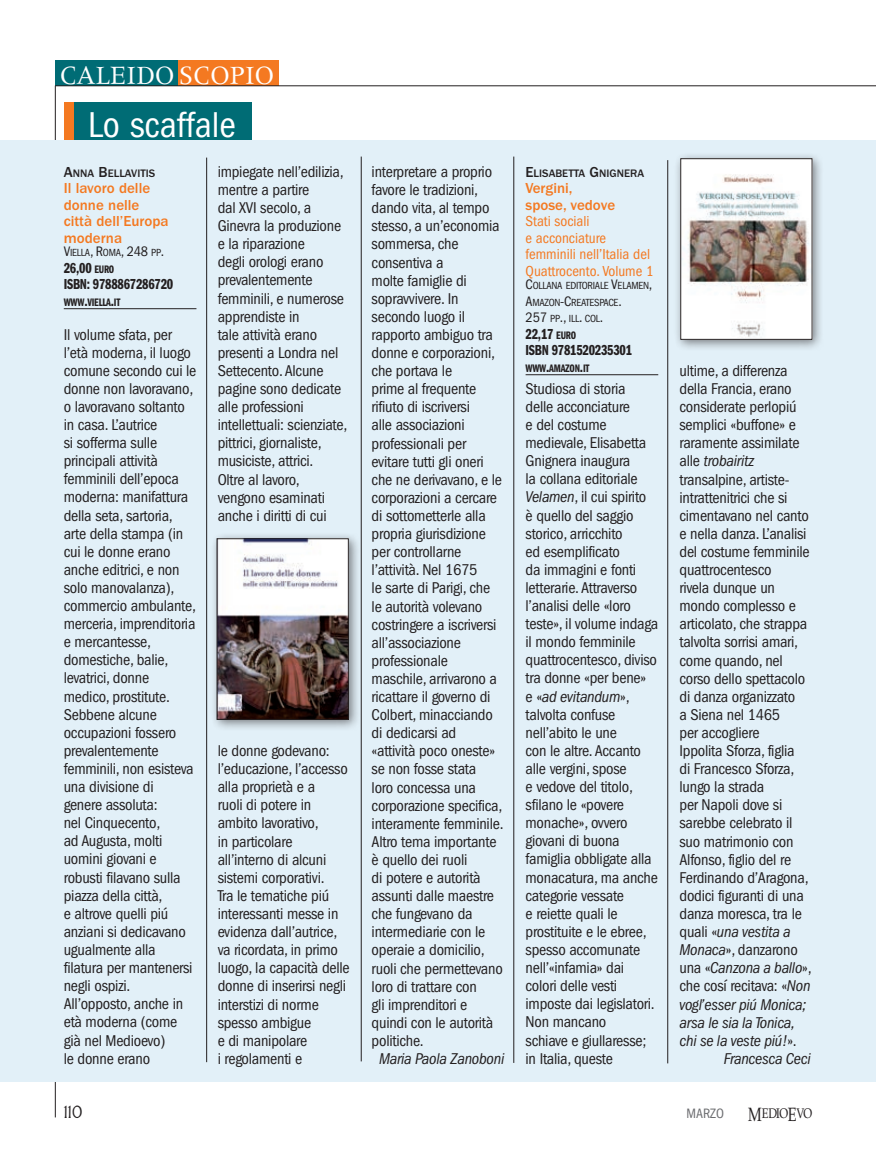
<style>
.page{position:relative;width:876px;height:1157px;background:#fff}
.page>*{position:absolute;margin:0;border:0;box-sizing:border-box;transform-origin:0 0}
.t1{font:condensed 37.2px "ITC Franklin Gothic Std";color:#fff}
.t2{font:27px "Latin 725 BT";color:#fff}
.t3{font:300 16.5px "Albertus MT Std";color:#231f20}
.t4{font:condensed 16.2px/18.1px "ITC Franklin Gothic Std";letter-spacing:-.015em;color:#231f20}
.t5{font:italic condensed 16.2px "ITC Franklin Gothic Std";letter-spacing:-.015em;color:#231f20}
.t6{font:condensed 15px/16.5px "ITC Franklin Gothic Std";color:#f47921}
.t7{font:500 15px/16.5px "ITC Franklin Gothic Std";color:#f47921}
.t8{font:15px/16.5px "ITC Franklin Gothic Std Dm Cp";letter-spacing:-.015em;color:#231f20}
.t9{font:condensed 14.1px "ITC Franklin Gothic Std";color:#6c6d70}
.t10{font:13.8px "Palatino LT Std";letter-spacing:-.055em;color:#231f20;scale:.8 1}
.t11{font:500 11.25px "ITC Franklin Gothic Std";color:#231f20}
.t12{font:11.25px "ITC Franklin Gothic Std Dm Cp";letter-spacing:-.02em;color:#231f20}
.t13{font:condensed 10.65px/16.5px "ITC Franklin Gothic Std";letter-spacing:-.02em;color:#231f20}
.s1{font-size:15px}
.s2{font-size:14.25px}
.s3{font-size:11.25px}
.s4{font-style:italic}
.s5{font-style:normal}
.s6{font-size:19.2px}
</style>
<div class="page">
<div style="left:55px;top:60px;width:190px;height:26px;background:#006c75"></div>
<div style="left:178px;top:60px;width:101px;height:26px;background:#f47921"></div>
<hr style="left:55px;top:86px;width:821px;height:1px;background:#231f20">
<div style="left:64px;top:102px;width:10px;height:39px;background:#f47921"></div>
<hr style="left:55px;top:86px;width:1px;height:1031px;background:#231f20">
<div style="left:74px;top:102px;width:178px;height:54px;background:#006c75"></div>
<div style="left:0;top:140px;width:876px;height:941px;background:#e2f0f8"></div>
<hr style="left:64px;top:308px;width:132px;height:1px;background:#231f20">
<hr style="left:526px;top:374px;width:132px;height:1px;background:#231f20">
<div style="left:210px;top:531px;width:150px;height:200px;background:#231f20;opacity:.55"></div>
<img style="left:219px;top:540px;width:127px;height:177px">
<div style="left:217px;top:538px;width:131px;height:181px;border:1px solid #231f20"></div>
<div style="left:674px;top:152px;width:150px;height:199px;background:#231f20;opacity:.55"></div>
<img style="left:683px;top:160px;width:127px;height:177px">
<hr style="left:206px;top:158px;width:1px;height:904px;background:#231f20">
<hr style="left:513px;top:157px;width:1px;height:906px;background:#231f20">
<hr style="left:361px;top:157px;width:1px;height:904px;background:#231f20">
<hr style="left:667px;top:160px;width:1px;height:903px;background:#231f20">
<h2 class="t2" style="left:60px;top:60px;width:215px">CALEIDO SCOPIO</h2>
<h1 class="t1" style="left:88px;top:104px;width:149px">Lo scaffale</h1>
<p class="t11" style="left:64px;top:167px;width:93px"><span class="s1">A</span>NNA <span class="s1">B</span>ELLAVITIS</p>
<p class="t7" style="left:64px;top:180px;width:106px">Il lavoro delle donne nelle città dell’Europa moderna</p>
<p class="t13" style="left:64px;top:244px;width:102px"><span class="s2">V</span>IELLA<span class="s2">, R</span>OMA<span class="s2">, 248</span> PP<span class="s2">.</span></p>
<p class="t8" style="left:64px;top:260px;width:111px">26,00 <span class="s3">EURO<br></span>ISBN: 9788867286720</p>
<p class="t12" style="left:64px;top:296px;width:58px">WWW<span class="s1">.</span>VIELLA<span class="s1">.</span>IT</p>
<p class="t4" style="left:64px;top:325px;width:134px">Il volume sfata, per l’età moderna, il luogo comune secondo cui le donne non lavoravano, o lavoravano soltanto in casa. L’autrice<br>si sofferma sulle principali attività femminili dell’epoca moderna: manifattura della seta, sartoria, arte della stampa (in cui le donne erano anche editrici, e non solo manovalanza), commercio ambulante, merceria, imprenditoria e mercantesse, domestiche, balie, levatrici, donne medico, prostitute.<br>Sebbene alcune occupazioni fossero prevalentemente femminili, non esisteva una divisione di<br>genere assoluta:<br>nel Cinquecento,<br>ad Augusta, molti uomini giovani e robusti filavano sulla piazza della città,<br>e altrove quelli piú anziani si dedicavano ugualmente alla filatura per mantenersi negli ospizi.<br>All’opposto, anche in età moderna (come già nel Medioevo)<br>le donne erano</p>
<p class="t3" style="left:64px;top:1102px;width:20px">110</p>
<p class="t4" style="left:218px;top:162px;width:131px">impiegate nell’edilizia, mentre a partire<br>dal XVI secolo, a<br>Ginevra la produzione e la riparazione<br>degli orologi erano prevalentemente femminili, e numerose apprendiste in<br>tale attività erano presenti a Londra nel<br>Settecento. Alcune pagine sono dedicate alle professioni intellettuali: scienziate, pittrici, giornaliste, musiciste, attrici.<br>Oltre al lavoro, vengono esaminati anche i diritti di cui</p>
<p class="t4" style="left:218px;top:741px;width:133px">le donne godevano: l’educazione, l’accesso alla proprietà e a<br>ruoli di potere in ambito lavorativo,<br>in particolare all’interno di alcuni sistemi corporativi.<br>Tra le tematiche piú interessanti messe in evidenza dall’autrice, va ricordata, in primo luogo, la capacità delle donne di inserirsi negli interstizi di norme spesso ambigue<br>e di manipolare<br>i regolamenti e</p>
<p class="t4" style="left:372px;top:163px;width:133px">interpretare a proprio favore le tradizioni, dando vita, al tempo stesso, a un’economia sommersa, che consentiva a<br>molte famiglie di sopravvivere. In secondo luogo il rapporto ambiguo tra donne e corporazioni, che portava le<br>prime al frequente rifiuto di iscriversi<br>alle associazioni professionali per evitare tutti gli oneri che ne derivavano, e le corporazioni a cercare di sottometterle alla propria giurisdizione per controllarne l’attività. Nel 1675<br>le sarte di Parigi, che le autorità volevano costringere a iscriversi all’associazione professionale maschile, arrivarono a ricattare il governo di<br>Colbert, minacciando di dedicarsi ad «attività poco oneste» se non fosse stata<br>loro concessa una corporazione specifica, interamente femminile.<br>Altro tema importante è quello dei ruoli<br>di potere e autorità assunti dalle maestre che fungevano da intermediarie con le operaie a domicilio, ruoli che permettevano loro di trattare con<br>gli imprenditori e quindi con le autorità politiche.</p>
<p class="t5" style="left:379px;top:1049px;width:127px">Maria Paola Zanoboni</p>
<p class="t11" style="left:526px;top:167px;width:120px"><span class="s1">E</span>LISABETTA <span class="s1">G</span>NIGNERA</p>
<p class="t7" style="left:526px;top:180px;width:91px">Vergini, spose, vedove</p>
<p class="t6" style="left:526px;top:213px;width:130px">Stati sociali<br>e acconciature femminili nell’Italia del<br>Quattrocento. Volume 1</p>
<p class="t13" style="left:526px;top:277px;width:128px"><span class="s2">C</span>OLLANA EDITORIALE <span class="s2">V</span>ELAMEN<span class="s2">,<br>A</span>MAZON<span class="s2">-C</span>REATESPACE<span class="s2">.<br>257</span> PP<span class="s2">.,</span> ILL<span class="s2">.</span> COL<span class="s2">.</span></p>
<p class="t8" style="left:526px;top:326px;width:108px">22,17 <span class="s3">EURO<br></span>ISBN 9781520235301</p>
<p class="t12" style="left:526px;top:362px;width:65px">WWW<span class="s1">.</span>AMAZON<span class="s1">.</span>IT</p>
<p class="t4" style="left:526px;top:379px;width:134px">Studiosa di storia<br>delle acconciature<br>e del costume medievale, Elisabetta<br>Gnignera inaugura<br>la collana editoriale<br><span class="s4">Velamen</span>, il cui spirito<br>è quello del saggio storico, arricchito<br>ed esemplificato<br>da immagini e fonti letterarie. Attraverso l’analisi delle «loro teste», il volume indaga il mondo femminile quattrocentesco, diviso tra donne «per bene»<br>e «<span class="s4">ad evitandum</span>», talvolta confuse nell’abito le une<br>con le altre. Accanto alle vergini, spose<br>e vedove del titolo, sfilano le «povere monache», ovvero giovani di buona famiglia obbligate alla monacatura, ma anche categorie vessate<br>e reiette quali le prostituite e le ebree, spesso accomunate nell’«infamia» dai colori delle vesti imposte dai legislatori.<br>Non mancano<br>schiave e giullaresse; in Italia, queste</p>
<p class="t4" style="left:679px;top:361px;width:110px">ultime, a differenza</p>
<p class="t4" style="left:679px;top:380px;width:114px">della Francia, erano</p>
<p class="t4" style="left:679px;top:398px;width:119px">considerate perlopiú</p>
<p class="t4" style="left:679px;top:416px;width:118px">semplici «buffone» e</p>
<p class="t4" style="left:679px;top:434px;width:121px">raramente assimilate</p>
<p class="t5" style="left:679px;top:452px;width:76px"><span class="s5">alle</span> trobairitz</p>
<p class="t4" style="left:679px;top:470px;width:111px">transalpine, artiste-</p>
<p class="t4" style="left:679px;top:488px;width:110px">intrattenitrici che si</p>
<p class="t4" style="left:679px;top:506px;width:131px">cimentavano nel canto</p>
<p class="t4" style="left:679px;top:524px;width:129px">e nella danza. L’analisi</p>
<p class="t4" style="left:679px;top:542px;width:132px">del costume femminile</p>
<p class="t4" style="left:679px;top:561px;width:94px">quattrocentesco</p>
<p class="t4" style="left:679px;top:579px;width:97px">rivela dunque un</p>
<p class="t4" style="left:679px;top:597px;width:118px">mondo complesso e</p>
<p class="t4" style="left:679px;top:615px;width:129px">articolato, che strappa</p>
<p class="t4" style="left:679px;top:633px;width:120px">talvolta sorrisi amari,</p>
<p class="t4" style="left:679px;top:651px;width:105px">come quando, nel</p>
<p class="t4" style="left:679px;top:669px;width:127px">corso dello spettacolo</p>
<p class="t4" style="left:679px;top:687px;width:117px">di danza organizzato</p>
<p class="t4" style="left:679px;top:705px;width:102px">a Siena nel 1465</p>
<p class="t4" style="left:679px;top:723px;width:82px">per accogliere</p>
<p class="t4" style="left:679px;top:741px;width:117px">Ippolita Sforza, figlia</p>
<p class="t4" style="left:679px;top:760px;width:116px">di Francesco Sforza,</p>
<p class="t4" style="left:679px;top:778px;width:86px">lungo la strada</p>
<p class="t4" style="left:679px;top:796px;width:104px">per Napoli dove si</p>
<p class="t4" style="left:679px;top:814px;width:115px">sarebbe celebrato il</p>
<p class="t4" style="left:679px;top:832px;width:116px">suo matrimonio con</p>
<p class="t4" style="left:679px;top:850px;width:113px">Alfonso, figlio del re</p>
<p class="t4" style="left:679px;top:868px;width:131px">Ferdinando d’Aragona,</p>
<p class="t4" style="left:679px;top:886px;width:126px">dodici figuranti di una</p>
<p class="t4" style="left:679px;top:904px;width:124px">danza moresca, tra le</p>
<p class="t5" style="left:679px;top:922px;width:113px"><span class="s5">quali «</span>una vestita a</p>
<p class="t4" style="left:679px;top:941px;width:120px"><span class="s4">Monaca</span>», danzarono</p>
<p class="t5" style="left:679px;top:958px;width:134px"><span class="s5">una «</span>Canzona a ballo<span class="s5">»,</span></p>
<p class="t4" style="left:679px;top:977px;width:132px">che cosí recitava: «<span class="s4">Non</span></p>
<p class="t5" style="left:679px;top:995px;width:128px">vogl’esser piú Monica;</p>
<p class="t5" style="left:679px;top:1013px;width:117px">arsa le sia la Tonica,</p>
<p class="t5" style="left:679px;top:1031px;width:119px">chi se la veste piú!<span class="s5">».</span></p>
<p class="t5" style="left:724px;top:1049px;width:88px">Francesca Ceci</p>
<p class="t9" style="left:686px;top:1105px;width:39px">MARZO</p>
<p class="t10" style="left:748px;top:1104px;width:82px"><span class="s6">M</span>EDIO<span class="s6">E</span>VO</p>
</div>
